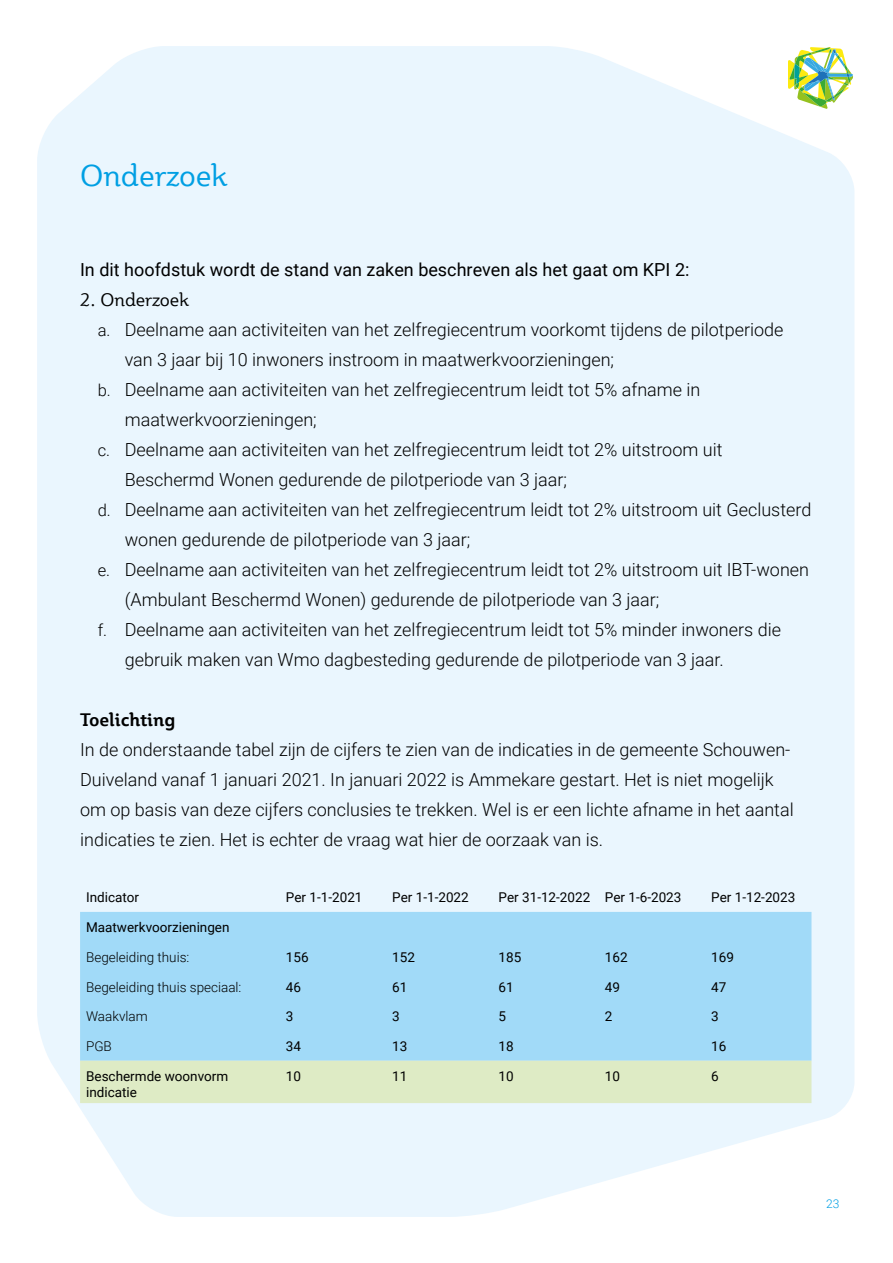
<style>
.page{position:relative;width:893px;height:1263px;background:#fff}
.page>*{position:absolute;margin:0;border:0;box-sizing:border-box;transform-origin:0 0}
.t1{font:30px "Plume";color:#009fe3}
.t2{font:300 18px/30px "Roboto";color:#000}
.t3{font:18px "Roboto";color:#000}
.t4{font:18px "Plume";color:#000}
.t5{font:700 18px "Plume";color:#000}
.t6{font:13.5px/16.2px "Roboto";color:#000}
.t7{font:300 13.5px "Roboto";color:#000}
.t8{font:300 12px "Roboto";color:#009fe3}
.s1{font-size:16.5px}
</style>
<div class="page">
<div style="left:37px;top:46px;width:817px;height:1171px;background:#eaf6fe"></div>
<div style="left:80px;top:912px;width:731px;height:149px;background:#a1daf8"></div>
<div style="left:80px;top:1061px;width:731px;height:42px;background:#deebc5"></div>
<h1 class="t1" style="left:80px;top:157px;width:149px">Onderzoek</h1>
<p class="t3" style="left:80px;top:257px;width:611px">In dit hoofdstuk wordt de stand van zaken beschreven als het gaat om KPI 2:</p>
<p class="t4" style="left:80px;top:289px;width:110px">2. Onderzoek</p>
<p class="t2" style="left:98px;top:314px;width:687px"><span class="s1">a.</span> Deelname aan activiteiten van het zelfregiecentrum voorkomt tijdens de pilotperiode</p>
<p class="t2" style="left:125px;top:344px;width:491px">van 3 jaar bij 10 inwoners instroom in maatwerkvoorzieningen;</p>
<p class="t2" style="left:98px;top:374px;width:604px"><span class="s1">b.</span> Deelname aan activiteiten van het zelfregiecentrum leidt tot 5% afname in</p>
<p class="t2" style="left:125px;top:404px;width:194px">maatwerkvoorzieningen;</p>
<p class="t2" style="left:98px;top:434px;width:626px"><span class="s1">c.</span> Deelname aan activiteiten van het zelfregiecentrum leidt tot 2% uitstroom uit</p>
<p class="t2" style="left:125px;top:464px;width:444px">Beschermd Wonen gedurende de pilotperiode van 3 jaar;</p>
<p class="t2" style="left:98px;top:494px;width:715px"><span class="s1">d.</span> Deelname aan activiteiten van het zelfregiecentrum leidt tot 2% uitstroom uit Geclusterd</p>
<p class="t2" style="left:125px;top:524px;width:347px">wonen gedurende de pilotperiode van 3 jaar;</p>
<p class="t2" style="left:98px;top:554px;width:713px"><span class="s1">e.</span> Deelname aan activiteiten van het zelfregiecentrum leidt tot 2% uitstroom uit IBT-wonen</p>
<p class="t2" style="left:125px;top:584px;width:536px">(Ambulant Beschermd Wonen) gedurende de pilotperiode van 3 jaar;</p>
<p class="t2" style="left:98px;top:614px;width:685px"><span class="s1">f.</span> Deelname aan activiteiten van het zelfregiecentrum leidt tot 5% minder inwoners die</p>
<p class="t2" style="left:125px;top:644px;width:598px">gebruik maken van Wmo dagbesteding gedurende de pilotperiode van 3 jaar.</p>
<p class="t5" style="left:80px;top:708px;width:97px">Toelichting</p>
<p class="t2" style="left:80px;top:734px;width:715px">In de onderstaande tabel zijn de cijfers te zien van de indicaties in de gemeente Schouwen-Duiveland vanaf 1 januari 2021. In januari 2022 is Ammekare gestart. Het is niet mogelijk om op basis van deze cijfers conclusies te trekken. Wel is er een lichte afname in het aantal indicaties te zien. Het is echter de vraag wat hier de oorzaak van is.</p>
<p class="t6" style="left:86px;top:889px;width:54px">Indicator</p>
<p class="t6" style="left:286px;top:889px;width:78px">Per 1-1-2021</p>
<p class="t6" style="left:392px;top:889px;width:78px">Per 1-1-2022</p>
<p class="t6" style="left:499px;top:889px;width:184px">Per 31-12-2022 Per 1-6-2023</p>
<p class="t6" style="left:711px;top:889px;width:86px">Per 1-12-2023</p>
<p class="t6" style="left:86px;top:919px;width:145px">Maatwerkvoorzieningen</p>
<p class="t7" style="left:86px;top:947px;width:105px">Begeleiding thuis:</p>
<p class="t6" style="left:286px;top:948px;width:24px">156</p>
<p class="t6" style="left:392px;top:948px;width:24px">152</p>
<p class="t6" style="left:499px;top:948px;width:24px">185</p>
<p class="t6" style="left:605px;top:948px;width:24px">162</p>
<p class="t6" style="left:711px;top:948px;width:24px">169</p>
<p class="t7" style="left:86px;top:977px;width:157px">Begeleiding thuis speciaal:</p>
<p class="t6" style="left:286px;top:978px;width:17px">46</p>
<p class="t6" style="left:392px;top:978px;width:17px">61</p>
<p class="t6" style="left:499px;top:978px;width:17px">61</p>
<p class="t6" style="left:605px;top:978px;width:17px">49</p>
<p class="t6" style="left:711px;top:978px;width:17px">47</p>
<p class="t7" style="left:86px;top:1007px;width:63px">Waakvlam</p>
<p class="t6" style="left:286px;top:1008px;width:9px">3</p>
<p class="t6" style="left:392px;top:1008px;width:9px">3</p>
<p class="t6" style="left:499px;top:1008px;width:9px">5</p>
<p class="t6" style="left:605px;top:1008px;width:9px">2</p>
<p class="t6" style="left:711px;top:1008px;width:9px">3</p>
<p class="t7" style="left:86px;top:1037px;width:27px">PGB</p>
<p class="t6" style="left:286px;top:1038px;width:17px">34</p>
<p class="t6" style="left:392px;top:1038px;width:17px">13</p>
<p class="t6" style="left:499px;top:1038px;width:17px">18</p>
<p class="t6" style="left:711px;top:1038px;width:17px">16</p>
<p class="t6" style="left:86px;top:1067px;width:144px">Beschermde woonvorm indicatie</p>
<p class="t6" style="left:286px;top:1067px;width:17px">10</p>
<p class="t6" style="left:392px;top:1067px;width:17px">11</p>
<p class="t6" style="left:499px;top:1067px;width:17px">10</p>
<p class="t6" style="left:605px;top:1067px;width:17px">10</p>
<p class="t6" style="left:711px;top:1067px;width:9px">6</p>
<p class="t8" style="left:826px;top:1195px;width:15px">23</p>
</div>
